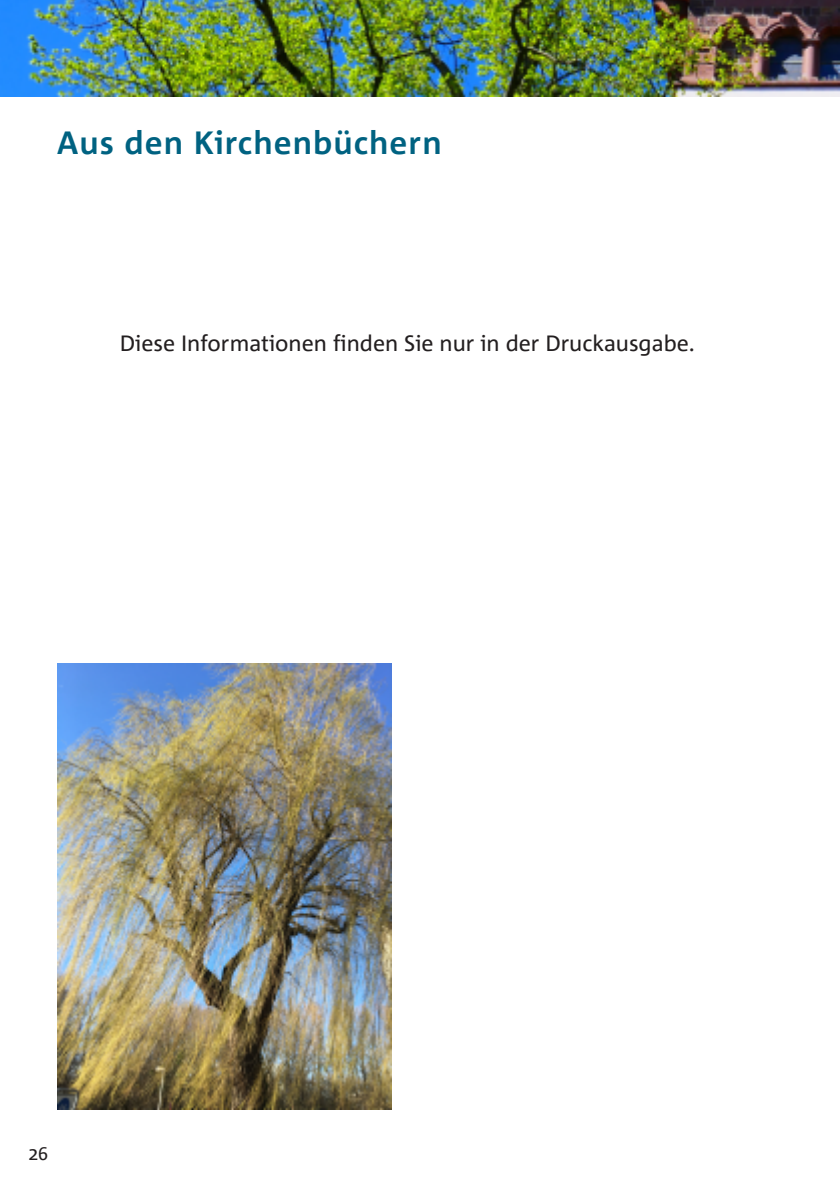
<style>
.page{position:relative;width:840px;height:1191px;background:#fff}
.page>*{position:absolute;margin:0;border:0;box-sizing:border-box;transform-origin:0 0}
.t1{font:700 32px "Corpid C1";letter-spacing:.03em;color:#006281}
.t2{font:22px "Corpid C1";color:#231f20}
.t3{font:18px "Corpid C1";color:#231f20}
</style>
<div class="page">
<img style="left:0;top:0;width:838px;height:96px">
<img style="left:57px;top:663px;width:334px;height:446px">
<h1 class="t1" style="left:57px;top:123px;width:386px">Aus den Kirchenbüchern</h1>
<p class="t2" style="left:120px;top:330px;width:576px">Diese Informationen finden Sie nur in der Druckausgabe.</p>
<p class="t3" style="left:28px;top:1142px;width:21px">26</p>
</div>
